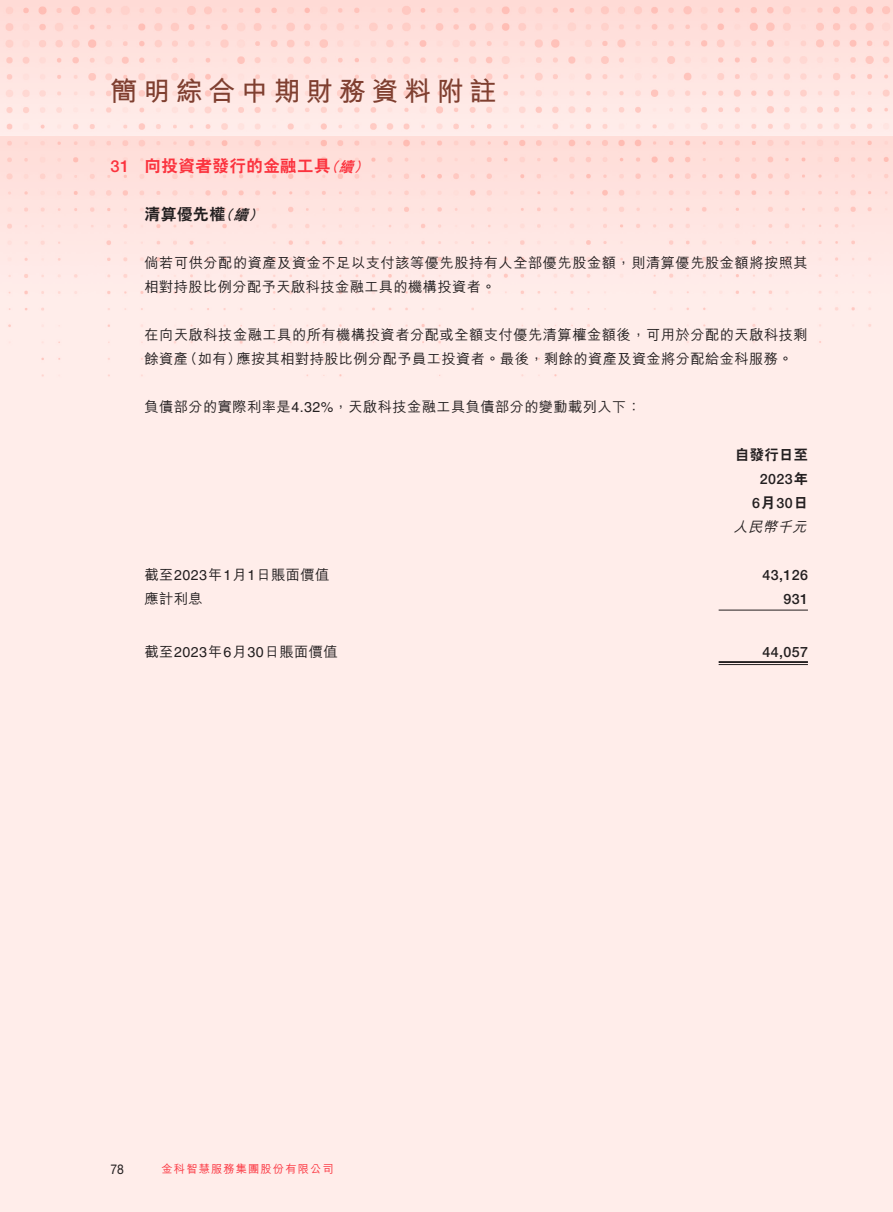
<style>
.page{position:relative;width:893px;height:1212px;background:#fff}
.page>*{position:absolute;margin:0;border:0;box-sizing:border-box;transform-origin:0 0}
.t1{font:700 27px "M Hei HK";letter-spacing:.21em;color:#7f3f30}
.t2{font:800 16.5px "C Hei 2 HK";letter-spacing:.03em;color:#fb333e}
.t3{font:800 15.75px "C Hei 2 HK";letter-spacing:.03em;color:#231f20}
.t4{font:500 14.25px/24px "M Hei HK";letter-spacing:.03em;color:#231f20}
.t5{font:500 14.25px/24px "Helvetica Neue LT Std";letter-spacing:.03em;color:#231f20;text-align:center}
.t6{font:800 14.25px "C Hei 2 HK";letter-spacing:.03em;color:#231f20}
.t7{font:italic 500 14.25px "M Hei HK";color:#231f20}
.t8{font:13.5px "Helvetica Neue LT Std";color:#231f20;scale:.9 1}
.t9{font:500 11.25px "M Hei HK";letter-spacing:.1em;color:#fb333e}
.s1{font-family:"Helvetica Neue LT Std";font-weight:500}
.s2{font-style:italic;font-size:14.25px}
.s3{font-family:"Helvetica LT Std";font-weight:400}
.s4{font-family:"C Hei 2 HK";font-weight:800}
</style>
<div class="page">
<img style="left:0;top:0;width:893px;height:136px">
<div style="left:0;top:136px;width:893px;height:1076px;background:#ffedea"></div>
<hr style="left:719px;top:610px;width:89px;height:1px;background:#231f20">
<hr style="left:719px;top:661px;width:89px;height:2px;background:#231f20">
<hr style="left:719px;top:664px;width:89px;height:1px;background:#231f20">
<h1 class="t1" style="left:111px;top:72px;width:387px">簡明綜合中期財務資料附註</h1>
<p class="t2" style="left:111px;top:155px;width:264px"><span class="s1">31</span> 向投資者發行的金融工具<span class="s2">（續）</span></p>
<p class="t3" style="left:145px;top:204px;width:124px">清算優先權<span class="s2">（續）</span></p>
<p class="t4" style="left:145px;top:250px;width:665px">倘若可供分配的資產及資金不足以支付該等優先股持有人全部優先股金額，則清算優先股金額將按照其相對持股比例分配予天啟科技金融工具的機構投資者。</p>
<p class="t4" style="left:145px;top:322px;width:665px">在向天啟科技金融工具的所有機構投資者分配或全額支付優先清算權金額後，可用於分配的天啟科技剩餘資產（如有）應按其相對持股比例分配予員工投資者。最後，剩餘的資產及資金將分配給金科服務。</p>
<p class="t4" style="left:145px;top:394px;width:498px">負債部分的實際利率是<span class="s3">4.32%</span>，天啟科技金融工具負債部分的變動載列入下：</p>
<p class="t6" style="left:735px;top:445px;width:74px">自發行日至</p>
<p class="t5" style="left:752px;top:467px;width:57px">2023<span class="s4">年<br></span>6<span class="s4">月</span>30<span class="s4">日</span></p>
<p class="t7" style="left:734px;top:516px;width:79px">人民幣千元</p>
<p class="t4" style="left:145px;top:562px;width:186px">截至<span class="s3">2023</span>年<span class="s3">1</span>月<span class="s3">1</span>日賬面價值</p>
<p class="t5" style="left:762px;top:563px;width:47px">43,126</p>
<p class="t4" style="left:145px;top:586px;width:60px">應計利息</p>
<p class="t5" style="left:783px;top:587px;width:26px">931</p>
<p class="t4" style="left:145px;top:638px;width:195px">截至<span class="s3">2023</span>年<span class="s3">6</span>月<span class="s3">30</span>日賬面價值</p>
<p class="t5" style="left:762px;top:639px;width:47px">44,057</p>
<p class="t8" style="left:111px;top:1161px;width:17px">78</p>
<p class="t9" style="left:162px;top:1160px;width:174px">金科智慧服務集團股份有限公司</p>
</div>
